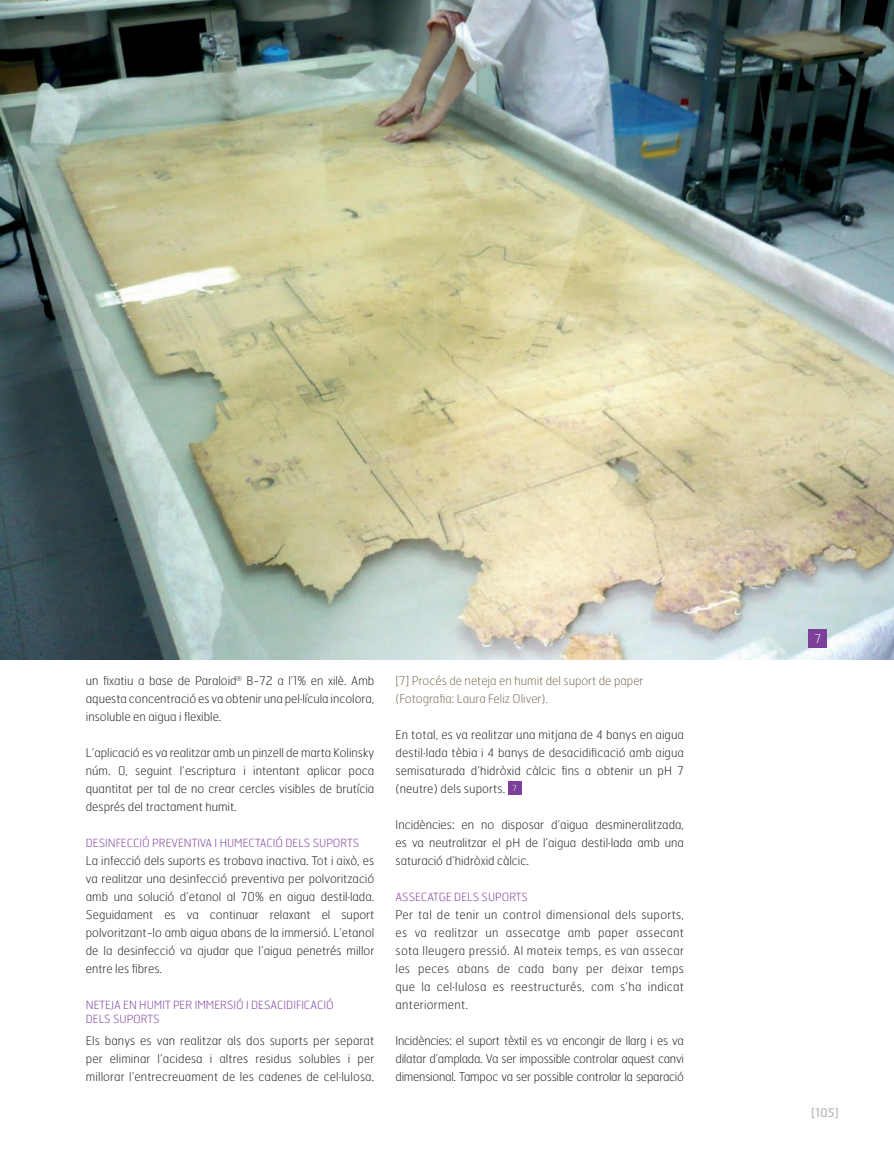
<style>
.page{position:relative;width:894px;height:1149px;background:#fff}
.page>*{position:absolute;margin:0;border:0;box-sizing:border-box;transform-origin:0 0}
.Txt_CAT{font:100 12px/18px "Hermes";color:#231f20;text-align:justify}
.Pie_de_foto{font:100 12px/18px "Hermes";color:#7c6954}
.t1{font:12px "Hermes";color:#bcbdc0}
.Detalle_foto{font:100 12px "Hermes";color:#fff}
.seccion{font:100 11.25px/13.5px "Hermes";color:#7c4099}
.t2{font:100 8.25px "Hermes";color:#fff}
</style>
<div class="page">
<div style="left:508px;top:781px;width:13px;height:13px;background:#7c4099"></div>
<img style="left:1px;top:0;width:893px;height:659px">
<div style="left:808px;top:629px;width:19px;height:18px;background:#7c4099"></div>
<p class="Txt_CAT" style="left:86px;top:671px;width:290px">un fixatiu a base de Paraloid<sup>®</sup> B-72 a l’1% en xilè. Amb aquesta concentració es va obtenir una pel·lícula incolora, insoluble en aigua i flexible.</p>
<p class="Txt_CAT" style="left:86px;top:743px;width:290px">L’aplicació es va realitzar amb un pinzell de marta Kolinsky núm. 0, seguint l’escriptura i intentant aplicar poca quantitat per tal de no crear cercles visibles de brutícia després del tractament humit.</p>
<p class="seccion" style="left:86px;top:836px;width:275px">DESINFECCIÓ PREVENTIVA I HUMECTACIÓ DELS SUPORTS</p>
<p class="Txt_CAT" style="left:86px;top:851px;width:290px">La infecció dels suports es trobava inactiva. Tot i això, es va realitzar una desinfecció preventiva per polvorització amb una solució d’etanol al 70% en aigua destil·lada.<br>Seguidament es va continuar relaxant el suport polvoritzant-lo amb aigua abans de la immersió. L’etanol de la desinfecció va ajudar que l’aigua penetrés millor entre les fibres.</p>
<p class="seccion" style="left:86px;top:998px;width:249px">NETEJA EN HUMIT PER IMMERSIÓ I DESACIDIFICACIÓ<br>DELS SUPORTS</p>
<p class="Txt_CAT" style="left:86px;top:1031px;width:290px">Els banys es van realitzar als dos suports per separat per eliminar l’acidesa i altres residus solubles i per millorar l’entrecreuament de les cadenes de cel·lulosa.</p>
<p class="Pie_de_foto" style="left:395px;top:671px;width:249px">[7] Procés de neteja en humit del suport de paper (Fotografia: Laura Feliz Oliver).</p>
<p class="Txt_CAT" style="left:395px;top:725px;width:290px">En total, es va realitzar una mitjana de 4 banys en aigua destil·lada tèbia i 4 banys de desacidificació amb aigua semisaturada d’hidròxid càlcic fins a obtenir un pH 7 (neutre) dels suports.</p>
<p class="t2" style="left:512px;top:783px;width:6px">7</p>
<p class="Txt_CAT" style="left:395px;top:815px;width:290px">Incidències: en no disposar d’aigua desmineralitzada, es va neutralitzar el pH de l’aigua destil·lada amb una saturació d’hidròxid càlcic.</p>
<p class="seccion" style="left:395px;top:890px;width:134px">ASSECATGE DELS SUPORTS</p>
<p class="Txt_CAT" style="left:395px;top:905px;width:290px">Per tal de tenir un control dimensional dels suports, es va realitzar un assecatge amb paper assecant sota lleugera pressió. Al mateix temps, es van assecar les peces abans de cada bany per deixar temps que la cel·lulosa es reestructurés, com s’ha indicat anteriorment.</p>
<p class="Txt_CAT" style="left:395px;top:1031px;width:290px">Incidències: el suport tèxtil es va encongir de llarg i es va dilatar d’amplada. Va ser impossible controlar aquest canvi dimensional. Tampoc va ser possible controlar la separació</p>
<p class="Detalle_foto" style="left:814px;top:631px;width:8px">7</p>
<p class="t1" style="left:811px;top:1105px;width:29px">[105]</p>
</div>
